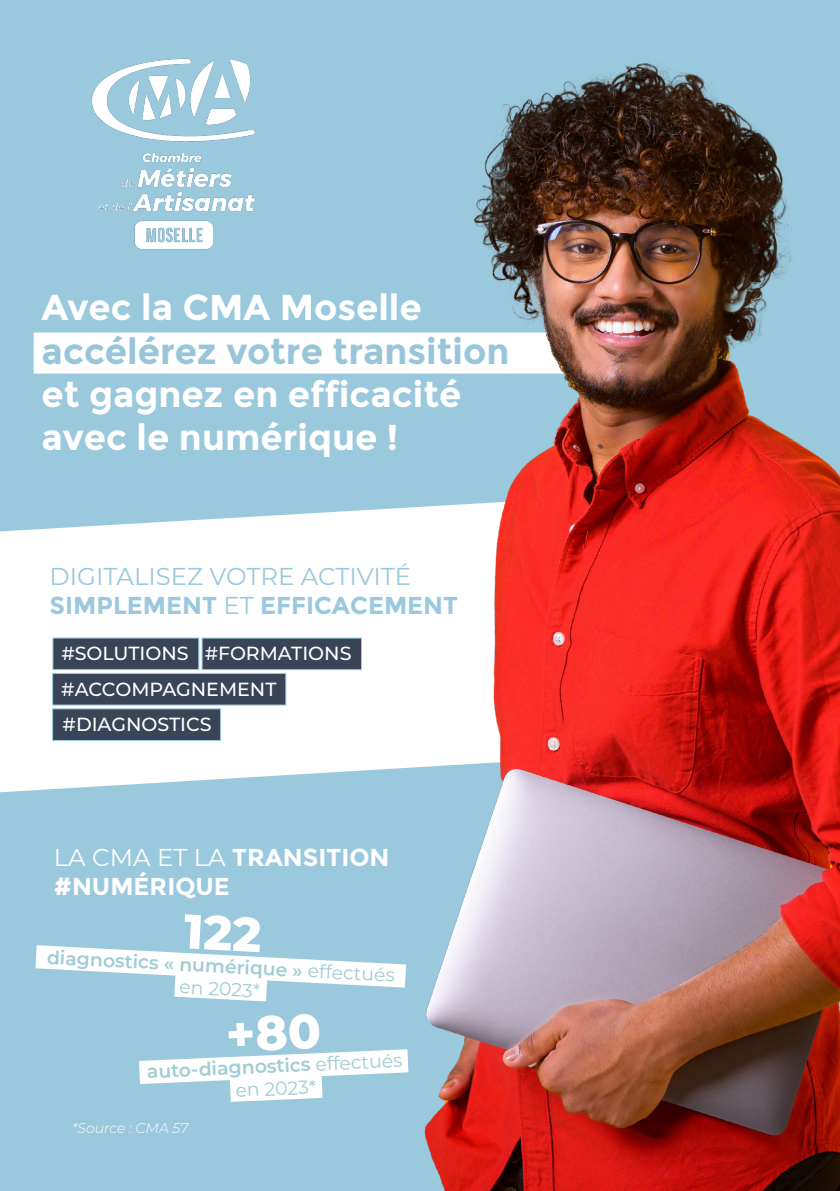
<style>
.page{position:relative;width:840px;height:1191px;background:#fff}
.page>*{position:absolute;margin:0;border:0;box-sizing:border-box;transform-origin:0 0}
.t1{font:700 36px "Montserrat";color:#fff}
.t2{font:700 36px "Montserrat";color:#98c5d9}
.t3{font:700 24.4px "Montserrat";color:#fff}
.t4{font:24.4px "Montserrat";color:#9ac8dd}
.t5{font:700 24.4px "Montserrat";color:#9ac8dd}
.t6{font:500 19px "Montserrat";color:#fff}
.t7{font:600 18.8px "Montserrat";color:#a0ccd3}
.t8{font:18.8px "Montserrat";color:#a0ccd3}
.t9{font:italic 100 14px "Montserrat";color:#fff}
.s1{font-weight:400}
</style>
<div class="page">
<div style="left:0;top:0;width:839px;height:1191px;background:#9ac8dd"></div>
<div style="left:34px;top:333px;width:529px;height:40px;background:#fff"></div>
<svg style="left:0;top:507px;width:412px;height:285px;background:#f3f8fa"></svg>
<img style="left:412px;top:62px;width:427px;height:1129px">
<div style="left:53px;top:638px;width:146px;height:31px;background:#394456"></div>
<div style="left:53px;top:709px;width:167px;height:31px;background:#394456"></div>
<div style="left:202px;top:638px;width:159px;height:31px;background:#394456;border:1px solid #9ac8dd"></div>
<div style="left:53px;top:673px;width:233px;height:32px;background:#394456;border:1px solid #9ac8dd"></div>
<img style="left:91px;top:58px;width:165px;height:192px">
<svg style="left:35px;top:945px;width:371px;height:56px"></svg>
<svg style="left:139px;top:1049px;width:269px;height:52px"></svg>
<p class="t1" style="left:42px;top:286px;width:381px">Avec la CMA Moselle</p>
<p class="t2" style="left:42px;top:329px;width:469px">accélérez votre transition</p>
<p class="t1" style="left:42px;top:372px;width:421px">et gagnez en efficacité</p>
<p class="t1" style="left:42px;top:416px;width:358px">avec le numérique !</p>
<p class="t4" style="left:50px;top:559px;width:363px">DIGITALISEZ VOTRE ACTIVITÉ</p>
<p class="t5" style="left:50px;top:591px;width:410px">SIMPLEMENT <span class="s1">ET</span> EFFICACEMENT</p>
<p class="t6" style="left:61px;top:640px;width:129px">#SOLUTIONS</p>
<p class="t6" style="left:204px;top:640px;width:148px">#FORMATIONS</p>
<p class="t6" style="left:61px;top:675px;width:216px">#ACCOMPAGNEMENT</p>
<p class="t6" style="left:63px;top:711px;width:150px">#DIAGNOSTICS</p>
<p class="t3" style="left:54px;top:842px;width:337px"><span class="s1">LA CMA ET LA</span> TRANSITION</p>
<p class="t3" style="left:54px;top:872px;width:177px">#NUMÉRIQUE</p>
<p class="t7" style="left:48px;top:943px;width:349px;rotate:3deg">diagnostics « numérique » <span class="s1">effectués</span></p>
<p class="t8" style="left:180px;top:973px;width:82px;rotate:3deg">en 2023*</p>
<p class="t7" style="left:146px;top:1058px;width:257px;rotate:-3deg">auto-diagnostics <span class="s1">effectués</span></p>
<p class="t8" style="left:234px;top:1077px;width:82px;rotate:-3deg">en 2023*</p>
<p class="t9" style="left:72px;top:1119px;width:117px">*Source : CMA 57</p>
</div>
